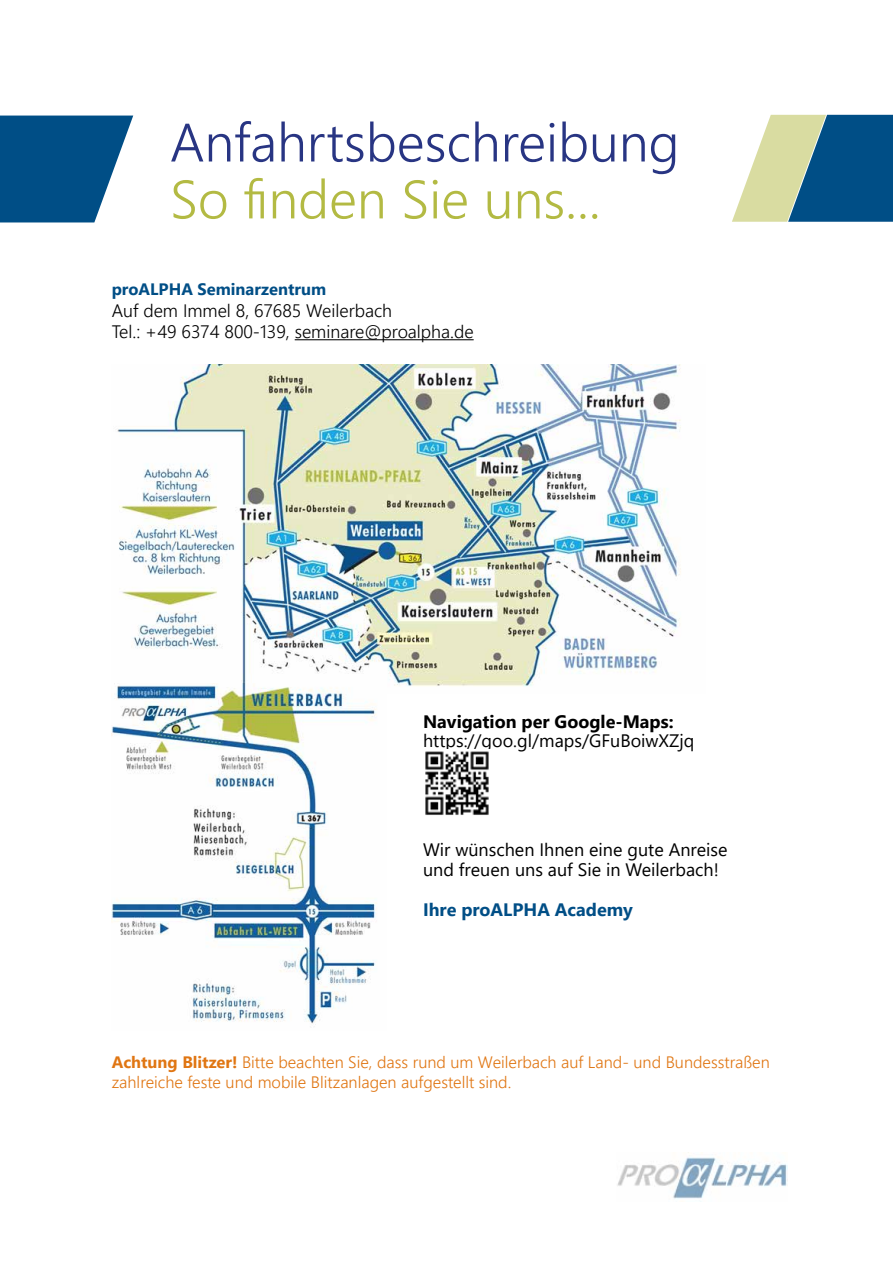
<style>
.page{position:relative;width:893px;height:1263px;background:#fff}
.page>*{position:absolute;margin:0;border:0;box-sizing:border-box;transform-origin:0 0}
.t1{font:300 54px "Segoe UI";color:#283583}
.t2{font:300 54px "Segoe UI";color:#b3ba43}
.t3{font:18px/19.8px "Segoe UI";color:#000}
.t4{font:300 18px/21.6px "Segoe UI";color:#000}
.t5{font:700 18px "Segoe UI";color:#000}
.t6{font:700 18px "Segoe UI";color:#004e86}
.t7{font:300 16.5px/19.8px "Segoe UI";color:#e07613}
.t8{font:700 16.5px "Segoe UI";color:#004e86}
.s1{font-weight:700}
</style>
<div class="page">
<svg style="left:0;top:116px;width:133px;height:106px;background:#246797"></svg>
<hr style="left:295px;top:339px;width:179px;height:1px;background:#000">
<img style="left:117px;top:365px;width:564px;height:322px">
<img style="left:112px;top:683px;width:274px;height:342px">
<img style="left:425px;top:751px;width:64px;height:64px">
<svg style="left:732px;top:115px;width:161px;height:107px;background:#6a959e"></svg>
<img style="left:617px;top:1157px;width:170px;height:42px">
<h1 class="t1" style="left:170px;top:91px;width:511px">Anfahrtsbeschreibung</h1>
<h1 class="t2" style="left:170px;top:148px;width:432px">So finden Sie uns...</h1>
<p class="t8" style="left:112px;top:274px;width:216px">proALPHA Seminarzentrum</p>
<p class="t4" style="left:112px;top:298px;width:363px">Auf dem Immel 8, 67685 Weilerbach<br>Tel.: +49 6374 800-139, seminare@proalpha.de</p>
<p class="t5" style="left:423px;top:704px;width:252px">Navigation per Google-Maps:</p>
<p class="t3" style="left:423px;top:729px;width:273px">https://goo.gl/maps/GFuBoiwXZjq</p>
<p class="t3" style="left:423px;top:838px;width:306px">Wir wünschen Ihnen eine gute Anreise und freuen uns auf Sie in Weilerbach!</p>
<p class="t6" style="left:423px;top:892px;width:211px">Ihre proALPHA Academy</p>
<p class="t7" style="left:112px;top:1051px;width:660px"><span class="s1">Achtung Blitzer!</span> Bitte beachten Sie, dass rund um Weilerbach auf Land- und Bundesstraßen zahlreiche feste und mobile Blitzanlagen aufgestellt sind.</p>
</div>
